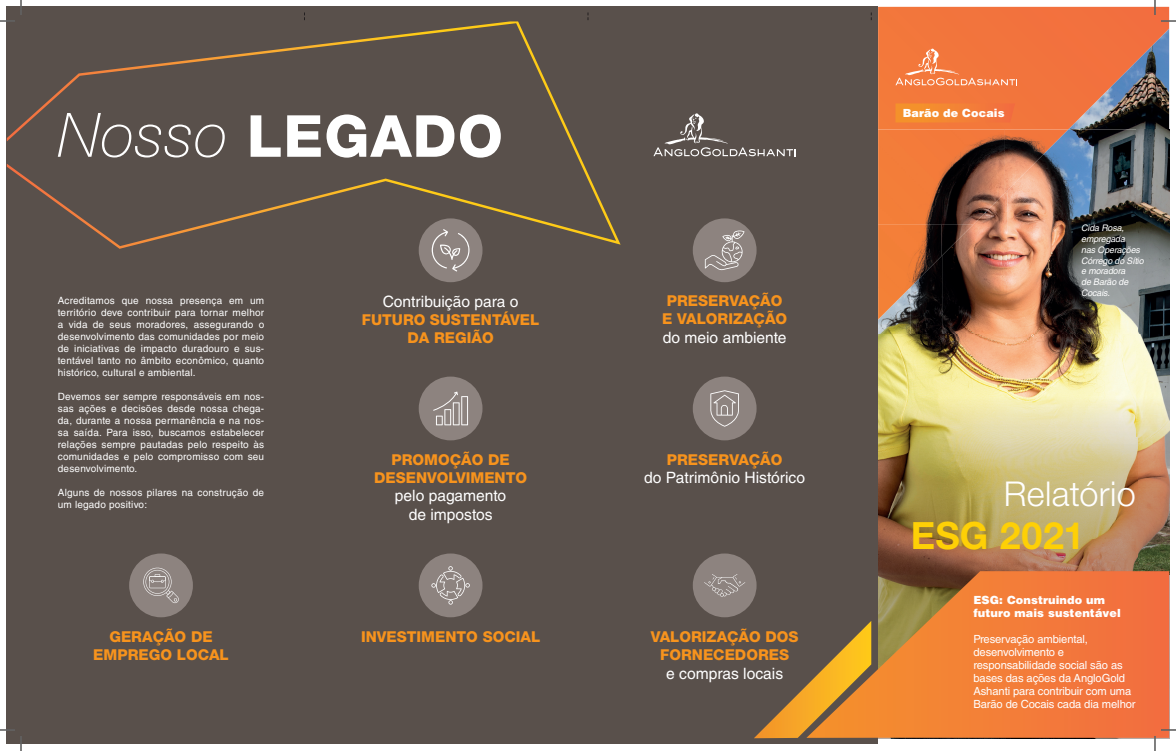
<style>
.page{position:relative;width:1176px;height:751px;background:#fff}
.page>*{position:absolute;margin:0;border:0;box-sizing:border-box;transform-origin:0 0}
.t1{font:800 58px "Helvetica Neue LT Std";letter-spacing:.02em;color:#fff}
.t2{font:700 37.6px "Helvetica Neue LT Std";letter-spacing:.01em;color:#fed006}
.t3{font:300 34.2px "Helvetica Neue LT Std";letter-spacing:.01em;color:#fff}
.t4{font:15.6px/18.7px "Helvetica LT Std";color:#fff;text-align:center}
.t5{font:800 15px/18px "Helvetica Neue LT Std";color:#f7931d;text-align:center}
.t6{font:11.2px/13.1px "Helvetica LT Std";letter-spacing:-.01em;color:#fff}
.t7{font:900 11.2px/13.1px "Helvetica LT Std";letter-spacing:.01em;color:#fff}
.t8{font:10px/12px "Helvetica LT Std";letter-spacing:.02em;color:#fff;text-align:justify}
.t9{font:italic 9px/10.8px "Helvetica LT Std";color:#fff}
.s1{font-weight:100;font-style:italic;font-size:61.3px}
</style>
<div class="page">
<svg style="left:878px;top:7px;width:291px;height:122px;background:#d57045"></svg>
<img style="left:1007px;top:129px;width:162px;height:206px">
<img style="left:975px;top:193px;width:32px;height:142px">
<img style="left:943px;top:225px;width:32px;height:110px">
<img style="left:910px;top:256px;width:33px;height:79px">
<img style="left:878px;top:319px;width:32px;height:16px">
<img style="left:878px;top:129px;width:127px;height:96px">
<img style="left:1005px;top:129px;width:63px;height:64px">
<img style="left:878px;top:224px;width:63px;height:64px">
<img style="left:941px;top:224px;width:32px;height:32px">
<img style="left:878px;top:288px;width:32px;height:31px">
<img style="left:878px;top:738px;width:291px;height:1px">
<img style="left:878px;top:335px;width:291px;height:236px">
<div style="left:7px;top:7px;width:871px;height:737px;background:#59504b"></div>
<svg style="left:754px;top:686px;width:52px;height:52px"></svg>
<svg style="left:806px;top:571px;width:363px;height:167px;background:#d8783a"></svg>
<svg style="left:7px;top:21px;width:614px;height:228px"></svg>
<svg style="left:653px;top:113px;width:143px;height:43px"></svg>
<svg style="left:895px;top:49px;width:122px;height:36px;background:#f3844f"></svg>
<svg style="left:895px;top:103px;width:120px;height:19px;background:#f38234"></svg>
<div style="left:419px;top:218px;width:63px;height:64px;background:#8d837f;border-radius:50%"></div>
<svg style="left:432px;top:229px;width:38px;height:42px"></svg>
<div style="left:693px;top:218px;width:63px;height:64px;background:#8d837f;border-radius:50%"></div>
<svg style="left:705px;top:230px;width:39px;height:40px"></svg>
<div style="left:419px;top:376px;width:63px;height:64px;background:#8d837f;border-radius:50%"></div>
<svg style="left:433px;top:391px;width:35px;height:34px"></svg>
<div style="left:693px;top:376px;width:63px;height:64px;background:#8d837f;border-radius:50%"></div>
<svg style="left:710px;top:390px;width:29px;height:37px"></svg>
<div style="left:419px;top:553px;width:63px;height:64px;background:#8d837f;border-radius:50%"></div>
<svg style="left:431px;top:566px;width:39px;height:38px"></svg>
<div style="left:129px;top:553px;width:64px;height:64px;background:#8d837f;border-radius:50%"></div>
<div style="left:693px;top:553px;width:63px;height:64px;background:#8d837f;border-radius:50%"></div>
<svg style="left:704px;top:574px;width:41px;height:23px"></svg>
<svg style="left:143px;top:567px;width:36px;height:36px"></svg>
<svg style="left:0;top:729px;width:15px;height:1px"></svg>
<svg style="left:1161px;top:729px;width:15px;height:1px"></svg>
<svg style="left:0;top:0;width:22px;height:22px"></svg>
<svg style="left:20px;top:736px;width:2px;height:15px"></svg>
<svg style="left:1154px;top:0;width:22px;height:22px"></svg>
<svg style="left:1154px;top:736px;width:2px;height:15px"></svg>
<h1 class="t1" style="left:58px;top:102px;width:447px"><span class="s1">Nosso</span> LEGADO</h1>
<p class="t8" style="left:58px;top:294px;width:208px">Acreditamos que nossa presenç a em um territó rio deve contribuir para tornar melhor a vida de seus moradores, assegurando o desenvolvimento das comunidades por meio de iniciativas de impacto duradouro e sus&shy;tentá vel tanto no â mbito econô mico, quanto histó rico, cultural e ambiental.</p>
<p class="t8" style="left:58px;top:390px;width:208px">Devemos ser sempre responsá veis em nos&shy;sas aç õ es e decisõ es desde nossa chega&shy;da, durante a nossa permanê ncia e na nos&shy;sa saí da. Para isso, buscamos estabelecer relaç õ es sempre pautadas pelo respeito à s comunidades e pelo compromisso com seu desenvolvimento.</p>
<p class="t8" style="left:58px;top:486px;width:208px">Alguns de nossos pilares na construção de um legado positivo:</p>
<h3 class="t4" style="left:383px;top:292px;width:137px">Contribuiç ã o para o</h3>
<h3 class="t5" style="left:362px;top:310px;width:179px">FUTURO SUSTENTÁ VEL<br>DA REGIÃ O</h3>
<h3 class="t5" style="left:374px;top:450px;width:155px">PROMOÇ Ã O DE<br>DESENVOLVIMENTO</h3>
<h3 class="t4" style="left:395px;top:486px;width:113px">pelo pagamento de impostos</h3>
<h3 class="t5" style="left:109px;top:628px;width:105px">GERAÇÃO DE</h3>
<h3 class="t5" style="left:361px;top:628px;width:181px">INVESTIMENTO SOCIAL</h3>
<h3 class="t5" style="left:93px;top:646px;width:137px">EMPREGO LOCAL</h3>
<h3 class="t5" style="left:662px;top:292px;width:127px">PRESERVAÇ Ã O<br>E VALORIZAÇ Ã O</h3>
<h3 class="t4" style="left:663px;top:328px;width:125px">do meio ambiente</h3>
<h3 class="t5" style="left:667px;top:450px;width:117px">PRESERVAÇ Ã O</h3>
<h3 class="t4" style="left:644px;top:468px;width:162px">do Patrimô nio Histó rico</h3>
<h3 class="t5" style="left:651px;top:628px;width:149px">VALORIZAÇ Ã O DOS<br>FORNECEDORES</h3>
<h3 class="t4" style="left:666px;top:664px;width:118px">e compras locais</h3>
<p class="t7" style="left:903px;top:106px;width:103px">Barão de Cocais</p>
<p class="t9" style="left:1081px;top:223px;width:66px">Cida Rosa, empregada<br>nas Operações<br>Córrego do Sítio e moradora<br>de Barão de<br>Cocais.</p>
<h3 class="t3" style="left:1004px;top:472px;width:134px">Relatório</h3>
<h2 class="t2" style="left:911px;top:512px;width:175px">ESG 2021</h2>
<p class="t7" style="left:973px;top:593px;width:149px">ESG: Construindo um futuro mais sustentável</p>
<p class="t6" style="left:973px;top:632px;width:164px">Preservação ambiental, desenvolvimento e responsabilidade social são as bases das ações da AngloGold<br>Ashanti para contribuir com uma<br>Barão de Cocais cada dia melhor</p>
</div>
